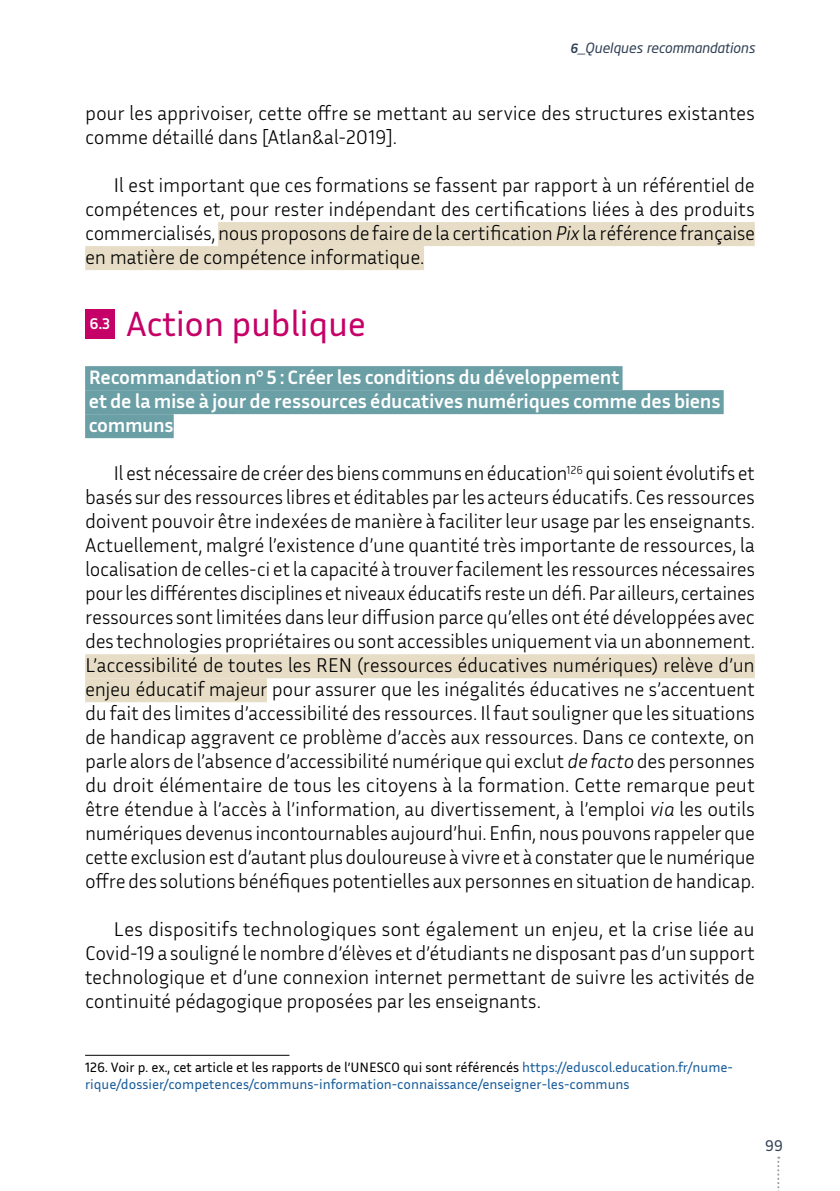
<style>
.page{position:relative;width:840px;height:1191px;background:#fff}
.page>*{position:absolute;margin:0;border:0;box-sizing:border-box;transform-origin:0 0}
.t1{font:36px "Inria Sans";letter-spacing:-.01em;color:#c50067}
.t2{font:300 20px/24px "Inria Sans";letter-spacing:-.01em;color:#000;text-align:justify}
.t3{font:700 20px/24px "Inria Sans";letter-spacing:-.015em;color:#fff}
.t4{font:700 16px "Inria Sans";color:#fff}
.t5{font:16px "Inria Sans";color:#314054}
.t6{font:14px/16.8px "Inria Sans";color:#165b9a}
.t7{font:italic 14px "Neo Sans Std";color:#314054}
.s1{font-family:"Inria Sans";font-weight:700}
.s2{font-style:italic}
.s3{color:#000}
</style>
<div class="page">
<svg style="left:777px;top:1157px;width:1px;height:34px"></svg>
<div style="left:218px;top:222px;width:536px;height:24px;background:#e7ddc7"></div>
<div style="left:85px;top:246px;width:339px;height:24px;background:#e7ddc7"></div>
<div style="left:85px;top:366px;width:537px;height:24px;background:#6a9fa5"></div>
<div style="left:85px;top:390px;width:638px;height:24px;background:#6a9fa5"></div>
<div style="left:85px;top:414px;width:89px;height:24px;background:#6a9fa5"></div>
<div style="left:85px;top:654px;width:669px;height:24px;background:#e7ddc7"></div>
<div style="left:85px;top:678px;width:182px;height:24px;background:#e7ddc7"></div>
<hr style="left:85px;top:1054px;width:204px;height:1px;background:#000">
<div style="left:85px;top:309px;width:30px;height:30px;background:#c50067"></div>
<p class="t7" style="left:569px;top:39px;width:186px"><span class="s1">6</span>_Quelques recommandations</p>
<p class="t2" style="left:85px;top:100px;width:670px">pour les apprivoiser, cette offre se mettant au service des structures existantes comme détaillé dans [Atlan&amp;al-2019].</p>
<p class="t2" style="left:85px;top:172px;width:671px;text-indent:28px">Il est important que ces formations se fassent par rapport à un référentiel de compétences et, pour rester indépendant des certifications liées à des produits commercialisés,nous proposons de faire de la certification <span class="s2">Pix</span> la référence française en matière de compétence informatique.</p>
<h1 class="t1" style="left:126px;top:300px;width:241px">Action publique</h1>
<p class="t3" style="left:89px;top:365px;width:633px">Recommandation n° 5 : Créer les conditions du développement<br>et de la mise à jour de ressources éducatives numériques comme des biens communs</p>
<p class="t2" style="left:85px;top:460px;width:671px;text-indent:28px">Il est nécessaire de créer des biens communs en éducation<sup>126</sup> qui soient évolutifs et basés sur des ressources libres et éditables par les acteurs éducatifs. Ces ressources doivent pouvoir être indexées de manière à faciliter leur usage par les enseignants.<br>Actuellement, malgré l’existence d’une quantité très importante de ressources, la localisation de celles-ci et la capacité à trouver facilement les ressources nécessaires pour les différentes disciplines et niveaux éducatifs reste un défi. Par ailleurs, certaines ressources sont limitées dans leur diffusion parce qu’elles ont été développées avec des technologies propriétaires ou sont accessibles uniquement via un abonnement.<br>L’accessibilité de toutes les REN (ressources éducatives numériques) relève d’un enjeu éducatif majeur pour assurer que les inégalités éducatives ne s’accentuent du fait des limites d’accessibilité des ressources. Il faut souligner que les situations de handicap aggravent ce problème d’accès aux ressources. Dans ce contexte, on parle alors de l’absence d’accessibilité numérique qui exclut <span class="s2">de facto</span> des personnes du droit élémentaire de tous les citoyens à la formation. Cette remarque peut être étendue à l’accès à l’information, au divertissement, à l’emploi <span class="s2">via</span> les outils numériques devenus incontournables aujourd’hui. Enfin, nous pouvons rappeler que cette exclusion est d’autant plus douloureuse à vivre et à constater que le numérique offre des solutions bénéfiques potentielles aux personnes en situation de handicap.</p>
<p class="t2" style="left:85px;top:916px;width:671px;text-indent:28px">Les dispositifs technologiques sont également un enjeu, et la crise liée au Covid-19 a souligné le nombre d’élèves et d’étudiants ne disposant pas d’un support technologique et d’une connexion internet permettant de suivre les activités de continuité pédagogique proposées par les enseignants.</p>
<p class="t4" style="left:90px;top:314px;width:22px">6.3</p>
<p class="t6" style="left:85px;top:1058px;width:649px"><span class="s3">126. Voir p. ex., cet article et les rapports de l’UNESCO qui sont référencés</span> https://eduscol.education.fr/nume&shy;rique/dossier/competences/communs-information-connaissance/enseigner-les-communs</p>
<p class="t5" style="left:764px;top:1135px;width:20px">99</p>
</div>
